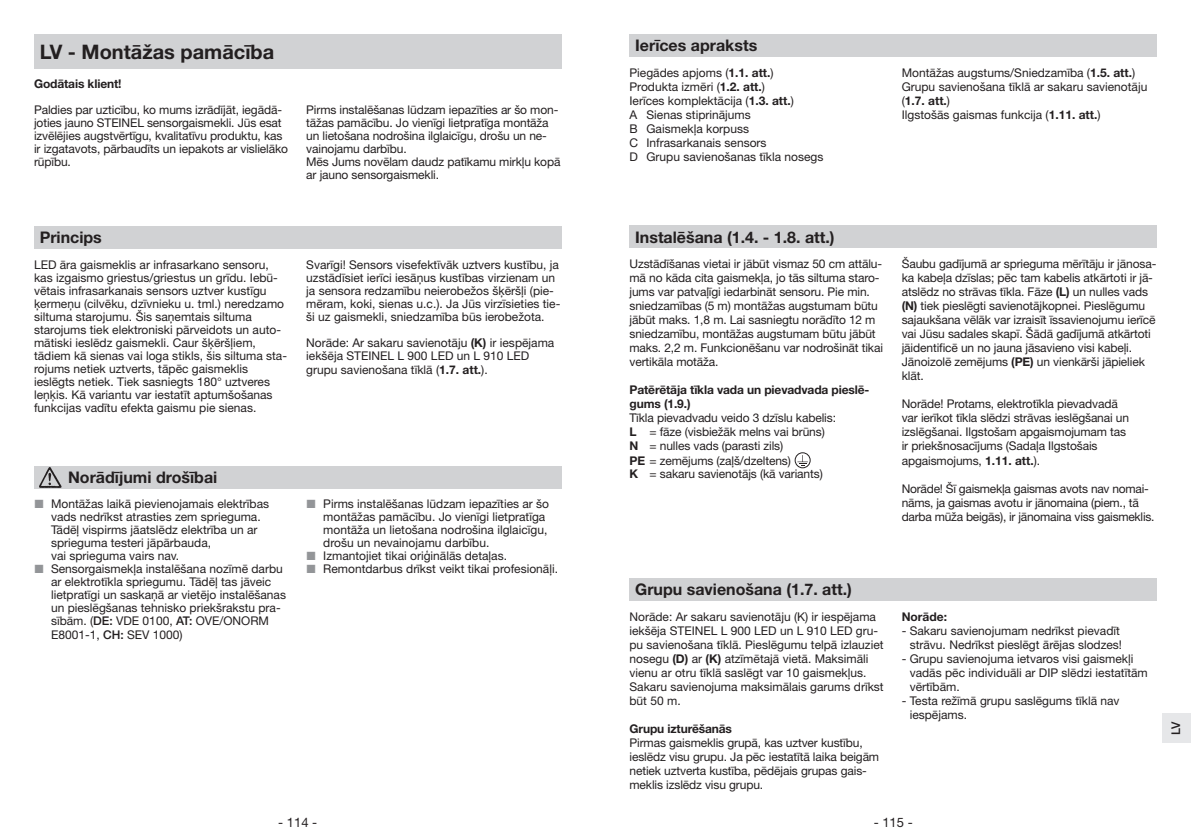
<style>
.page{position:relative;width:1191px;height:840px;background:#fff}
.page>*{position:absolute;margin:0;border:0;box-sizing:border-box;transform-origin:0 0}
.t1{font:700 20px "Helvetica Neue LT Pro";color:#231f20}
.t2{font:700 16px "Helvetica Neue LT Pro";color:#231f20}
.t3{font:13px "Helvetica Neue LT Pro";color:#231f20}
.t4{font:12px/14px "Helvetica Neue LT Pro";color:#231f20}
.t5{font:12px/14px "Helvetica Neue LT Pro";letter-spacing:-.02em;color:#231f20}
.t6{font:700 12px/14px "Helvetica Neue LT Pro";letter-spacing:-.01em;color:#231f20}
.t7{font:500 12px "Helvetica Neue LT Pro";color:#231f20}
.s1{font-weight:700}
.s2{font-family:"European Pi Three";color:#939598}
.s3{font-weight:500}
</style>
<div class="page">
<div style="left:1162px;top:713px;width:29px;height:29px;background:#e6e7e9"></div>
<div style="left:629px;top:34px;width:528px;height:23px;background:#d1d2d4"></div>
<div style="left:34px;top:226px;width:527px;height:22px;background:#d1d2d4"></div>
<div style="left:34px;top:34px;width:527px;height:34px;background:#d1d2d4"></div>
<div style="left:34px;top:466px;width:527px;height:22px;background:#d1d2d4"></div>
<img style="left:39px;top:467px;width:23px;height:21px">
<div style="left:629px;top:225px;width:528px;height:23px;background:#d1d2d4"></div>
<div style="left:795px;top:452px;width:15px;height:16px;border:1px solid #231f20;border-radius:50%"></div>
<svg style="left:797px;top:455px;width:11px;height:11px"></svg>
<div style="left:629px;top:578px;width:528px;height:22px;background:#d1d2d4"></div>
<h1 class="t1" style="left:40px;top:39px;width:236px">LV - Montāžas pamācība</h1>
<p class="t6" style="left:34px;top:76px;width:89px">Godātais klient!</p>
<p class="t4" style="left:34px;top:103px;width:256px;line-height:13px">Paldies par uzticību, ko mums izrādījāt, iegādā&shy;joties jauno STEINEL sensorgaismekli. Jūs esat izvēlējies augstvērtīgu, kvalitatīvu produktu, kas ir izgatavots, pārbaudīts un iepakots ar vislielāko rūpību.</p>
<p class="t4" style="left:306px;top:103px;width:256px;line-height:13px">Pirms instalēšanas lūdzam iepazīties ar šo mon&shy;tāžas pamācību. Jo vienīgi lietpratīga montāža un lietošana nodrošina ilglaicīgu, drošu un ne&shy;vainojamu darbību.<br>Mēs Jums novēlam daudz patīkamu mirkļu kopā ar jauno sensorgaismekli.</p>
<h2 class="t2" style="left:635px;top:35px;width:124px">Ierīces apraksts</h2>
<p class="t4" style="left:629px;top:65px;width:195px">Piegādes apjoms (<span class="s1">1.1. att.</span>)<br>Produkta izmēri (<span class="s1">1.2. att.</span>)<br>Ierīces komplektācija (<span class="s1">1.3. att.</span>)<br>A Sienas stiprinājums<br>B Gaismekļa korpuss<br>C Infrasarkanais sensors<br>D Grupu savienošanas tīkla nosegs</p>
<p class="t4" style="left:901px;top:65px;width:247px">Montāžas augstums/Sniedzamība (<span class="s1">1.5. att.</span>)<br>Grupu savienošana tīklā ar sakaru savienotāju (<span class="s1">1.7. att.</span>)<br>Ilgstošās gaismas funkcija (<span class="s1">1.11. att.</span>)</p>
<h2 class="t2" style="left:40px;top:227px;width:64px">Princips</h2>
<p class="t4" style="left:34px;top:257px;width:254px;line-height:13px">LED āra gaismeklis ar infrasarkano sensoru, kas izgaismo griestus/griestus un grīdu. Iebū&shy;vētais infrasarkanais sensors uztver kustīgu ķermeņu (cilvēku, dzīvnieku u. tml.) neredzamo siltuma starojumu. Šis saņemtais siltuma starojums tiek elektroniski pārveidots un auto&shy;mātiski ieslēdz gaismekli. Caur šķēršļiem, tādiem kā sienas vai loga stikls, šis siltuma sta&shy;rojums netiek uztverts, tāpēc gaismeklis ieslēgts netiek. Tiek sasniegts 180° uztveres leņķis. Kā variantu var iestatīt aptumšošanas funkcijas vadītu efekta gaismu pie sienas.</p>
<p class="t4" style="left:306px;top:257px;width:256px;line-height:13px">Svarīgi! Sensors visefektīvāk uztvers kustību, ja uzstādīsiet ierīci iesāņus kustības virzienam un ja sensora redzamību neierobežos šķēršļi (pie&shy;mēram, koki, sienas u.c.). Ja Jūs virzīsieties tie&shy;ši uz gaismekli, sniedzamība būs ierobežota.</p>
<p class="t4" style="left:306px;top:335px;width:250px">Norāde: Ar sakaru savienotāju <span class="s1">(K)</span> ir iespējama iekšēja STEINEL L 900 LED un L 910 LED grupu savienošana tīklā (<span class="s1">1.7. att.</span>).</p>
<h2 class="t2" style="left:68px;top:467px;width:151px">Norādījumi drošībai</h2>
<p class="t4" style="left:34px;top:496px;width:237px"><span class="s2">L</span> Montāžas laikā pievienojamais elektrības</p>
<p class="t4" style="left:51px;top:509px;width:211px">vads nedrīkst atrasties zem sprieguma.</p>
<p class="t4" style="left:51px;top:522px;width:208px">Tādēļ vispirms jāatslēdz elektrība un ar</p>
<p class="t4" style="left:51px;top:535px;width:162px">sprieguma testeri jāpārbauda,</p>
<p class="t4" style="left:51px;top:548px;width:130px">vai sprieguma vairs nav.</p>
<p class="t4" style="left:34px;top:561px;width:250px"><span class="s2">L</span> Sensorgaismekļa instalēšana nozīmē darbu</p>
<p class="t4" style="left:51px;top:574px;width:222px">ar elektrotīkla spriegumu. Tādēļ tas jāveic</p>
<p class="t4" style="left:51px;top:587px;width:236px">lietpratīgi un saskaņā ar vietējo instalēšanas</p>
<p class="t4" style="left:51px;top:600px;width:231px">un pieslēgšanas tehnisko priekšrakstu pra-</p>
<p class="t4" style="left:51px;top:613px;width:219px">sībām. (<span class="s3">DE:</span> VDE 0100, <span class="s3">AT:</span> OVE/ONORM</p>
<p class="t4" style="left:51px;top:626px;width:133px">E8001-1, <span class="s3">CH:</span> SEV 1000)</p>
<p class="t4" style="left:306px;top:496px;width:244px"><span class="s2">L</span> Pirms instalēšanas lūdzam iepazīties ar šo</p>
<p class="t4" style="left:323px;top:509px;width:224px">montāžas pamācību. Jo vienīgi lietpratīga</p>
<p class="t4" style="left:323px;top:522px;width:226px">montāža un lietošana nodrošina ilglaicīgu,</p>
<p class="t4" style="left:323px;top:535px;width:168px">drošu un nevainojamu darbību.</p>
<p class="t4" style="left:306px;top:548px;width:202px"><span class="s2">L</span> Izmantojiet tikai oriģinālās detaļas.</p>
<p class="t4" style="left:306px;top:561px;width:253px"><span class="s2">L</span> Remontdarbus drīkst veikt tikai profesionāļi.</p>
<h2 class="t2" style="left:635px;top:227px;width:201px">Instalēšana (1.4. - 1.8. att.)</h2>
<p class="t4" style="left:629px;top:256px;width:255px">Uzstādīšanas vietai ir jābūt vismaz 50 cm attālu&shy;mā no kāda cita gaismekļa, jo tās siltuma staro&shy;jums var patvaļīgi iedarbināt sensoru. Pie min. sniedzamības (5 m) montāžas augstumam būtu jābūt maks. 1,8 m. Lai sasniegtu norādīto 12 m sniedzamību, montāžas augstumam būtu jābūt maks. 2,2 m. Funkcionēšanu var nodrošināt tikai vertikāla motāža.</p>
<p class="t6" style="left:629px;top:382px;width:241px">Patērētāja tīkla vada un pievadvada pieslē&shy;gums (1.9.)</p>
<p class="t4" style="left:629px;top:410px;width:208px">Tīkla pievadvadu veido 3 dzīslu kabelis:<br><span class="s1">L</span> = fāze (visbiežāk melns vai brūns)<br><span class="s1">N</span> = nulles vads (parasti zils)<br><span class="s1">PE</span> = zemējums (zaļš/dzeltens)<br><span class="s1">K</span> = sakaru savienotājs (kā variants)</p>
<p class="t4" style="left:901px;top:256px;width:256px">Šaubu gadījumā ar sprieguma mērītāju ir jānosa&shy;ka kabeļa dzīslas; pēc tam kabelis atkārtoti ir jā&shy;atslēdz no strāvas tīkla. Fāze <span class="s1">(L)</span> un nulles vads <span class="s1">(N)</span> tiek pieslēgti savienotājkopnei. Pieslēgumu sajaukšana vēlāk var izraisīt īssavienojumu ierīcē vai Jūsu sadales skapī. Šādā gadījumā atkārtoti jāidentificē un no jauna jāsavieno visi kabeļi.<br>Jānoizolē zemējums <span class="s1">(PE)</span> un vienkārši jāpieliek klāt.</p>
<p class="t4" style="left:901px;top:396px;width:229px">Norāde! Protams, elektrotīkla pievadvadā var ierīkot tīkla slēdzi strāvas ieslēgšanai un izslēgšanai. Ilgstošam apgaismojumam tas ir priekšnosacījums (Sadaļa Ilgstošais apgaismojums, <span class="s1">1.11. att.</span>).</p>
<p class="t5" style="left:901px;top:480px;width:254px">Norāde! Šī gaismekļa gaismas avots nav nomai&shy;nāms, ja gaismas avotu ir jānomaina (piem., tā darba mūža beigās), ir jānomaina viss gaismeklis.</p>
<h2 class="t2" style="left:635px;top:579px;width:218px">Grupu savienošana (1.7. att.)</h2>
<p class="t4" style="left:629px;top:609px;width:256px">Norāde: Ar sakaru savienotāju (K) ir iespējama iekšēja STEINEL L 900 LED un L 910 LED gru&shy;pu savienošana tīklā. Pieslēgumu telpā izlauziet nosegu <span class="s1">(D)</span> ar <span class="s1">(K)</span> atzīmētajā vietā. Maksimāli vienu ar otru tīklā saslēgt var 10 gaismekļus.<br>Sakaru savienojuma maksimālais garums drīkst būt 50 m.</p>
<p class="t6" style="left:629px;top:721px;width:104px">Grupu izturēšanās</p>
<p class="t4" style="left:629px;top:735px;width:251px">Pirmas gaismeklis grupā, kas uztver kustību, ieslēdz visu grupu. Ja pēc iestatītā laika beigām netiek uztverta kustība, pēdējais grupas gais&shy;meklis izslēdz visu grupu.</p>
<p class="t6" style="left:901px;top:609px;width:47px">Norāde:</p>
<p class="t4" style="left:901px;top:623px;width:222px;text-align:right">- Sakaru savienojumam nedrīkst pievadīt strāvu. Nedrīkst pieslēgt ārējas slodzes!</p>
<p class="t4" style="left:909px;top:651px;width:240px;text-indent:-8px">- Grupu savienojuma ietvaros visi gaismekļi vadās pēc individuāli ar DIP slēdzi iestatītām vērtībām.</p>
<p class="t4" style="left:909px;top:693px;width:211px;text-indent:-8px">- Testa režīmā grupu saslēgums tīklā nav iespējams.</p>
<p class="t3" style="left:278px;top:813px;width:41px">- 114 -</p>
<p class="t3" style="left:873px;top:813px;width:41px">- 115 -</p>
<p class="t7" style="left:1168px;top:734px;width:15px;rotate:-90deg">LV</p>
</div>
